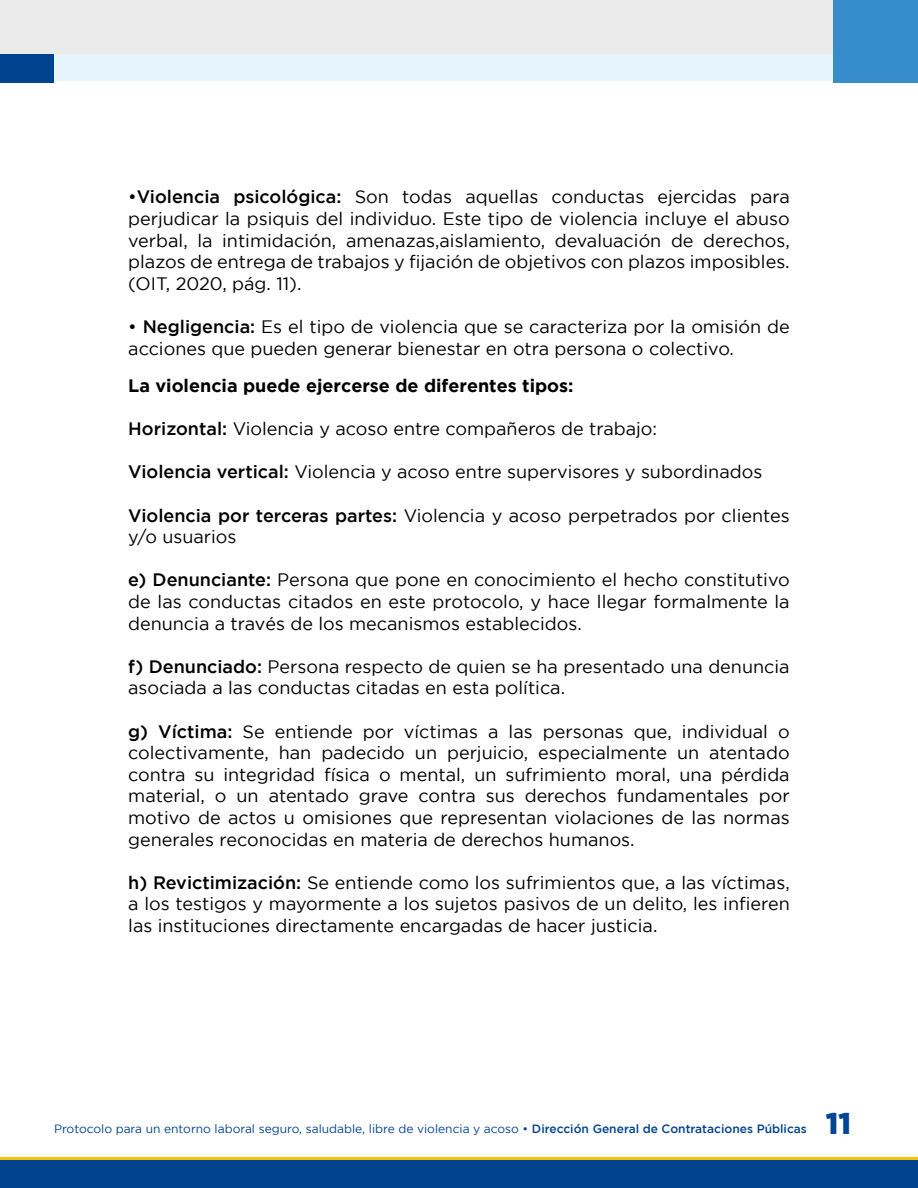
<style>
.page{position:relative;width:918px;height:1188px;background:#fff}
.page>*{position:absolute;margin:0;border:0;box-sizing:border-box;transform-origin:0 0}
.t1{font:900 30px "Gotham";color:#014694}
.t2{font:18px/21.6px "Gotham";color:#000;text-align:justify}
.t3{font:700 18px "Gotham";color:#000}
.t4{font:12px "Gotham";color:#01438f}
.s1{font-weight:500}
</style>
<div class="page">
<div style="left:0;top:0;width:834px;height:54px;background:#ebebeb"></div>
<div style="left:54px;top:55px;width:810px;height:26px;background:#e6f4fd"></div>
<div style="left:834px;top:0;width:84px;height:83px;background:#378dcc"></div>
<div style="left:0;top:55px;width:54px;height:28px;background:#01438f"></div>
<div style="left:0;top:1160px;width:918px;height:28px;background:#01438f"></div>
<hr style="left:0;top:1157px;width:918px;height:3px;background:#fdc300">
<p class="t2" style="left:128px;top:186px;width:663px">•<span class="s1">Violencia psicológica:</span> Son todas aquellas conductas ejercidas para perjudicar la psiquis del individuo. Este tipo de violencia incluye el abuso verbal, la intimidación, amenazas,aislamiento, devaluación de derechos, plazos de entrega de trabajos y fijación de objetivos con plazos imposibles. (OIT, 2020, pág. 11).</p>
<p class="t2" style="left:128px;top:316px;width:663px">• <span class="s1">Negligencia:</span> Es el tipo de violencia que se caracteriza por la omisión de acciones que pueden generar bienestar en otra persona o colectivo.</p>
<p class="t3" style="left:128px;top:375px;width:447px">La violencia puede ejercerse de diferentes tipos:</p>
<p class="t2" style="left:128px;top:418px;width:530px"><span class="s1">Horizontal:</span> Violencia y acoso entre compañeros de trabajo:</p>
<p class="t2" style="left:128px;top:461px;width:636px"><span class="s1">Violencia vertical:</span> Violencia y acoso entre supervisores y subordinados</p>
<p class="t2" style="left:128px;top:504px;width:663px"><span class="s1">Violencia por terceras partes:</span> Violencia y acoso perpetrados por clientes y/o usuarios</p>
<p class="t2" style="left:128px;top:569px;width:663px"><span class="s1">e) Denunciante:</span> Persona que pone en conocimiento el hecho constitutivo de las conductas citados en este protocolo, y hace llegar formalmente la denuncia a través de los mecanismos establecidos.</p>
<p class="t2" style="left:128px;top:655px;width:663px"><span class="s1">f) Denunciado:</span> Persona respecto de quien se ha presentado una denuncia asociada a las conductas citadas en esta política.</p>
<p class="t2" style="left:128px;top:720px;width:663px"><span class="s1">g) Víctima:</span> Se entiende por víctimas a las personas que, individual o colectivamente, han padecido un perjuicio, especialmente un atentado contra su integridad física o mental, un sufrimiento moral, una pérdida material, o un atentado grave contra sus derechos fundamentales por motivo de actos u omisiones que representan violaciones de las normas generales reconocidas en materia de derechos humanos.</p>
<p class="t2" style="left:128px;top:871px;width:663px"><span class="s1">h) Revictimización:</span> Se entiende como los sufrimientos que, a las víctimas, a los testigos y mayormente a los sujetos pasivos de un delito, les infieren las instituciones directamente encargadas de hacer justicia.</p>
<p class="t4" style="left:54px;top:1122px;width:754px">Protocolo para un entorno laboral seguro, saludable, libre de violencia y acoso • <span class="s1">Dirección General de Contrataciones Públicas</span></p>
<h1 class="t1" style="left:826px;top:1106px;width:27px">11</h1>
</div>
